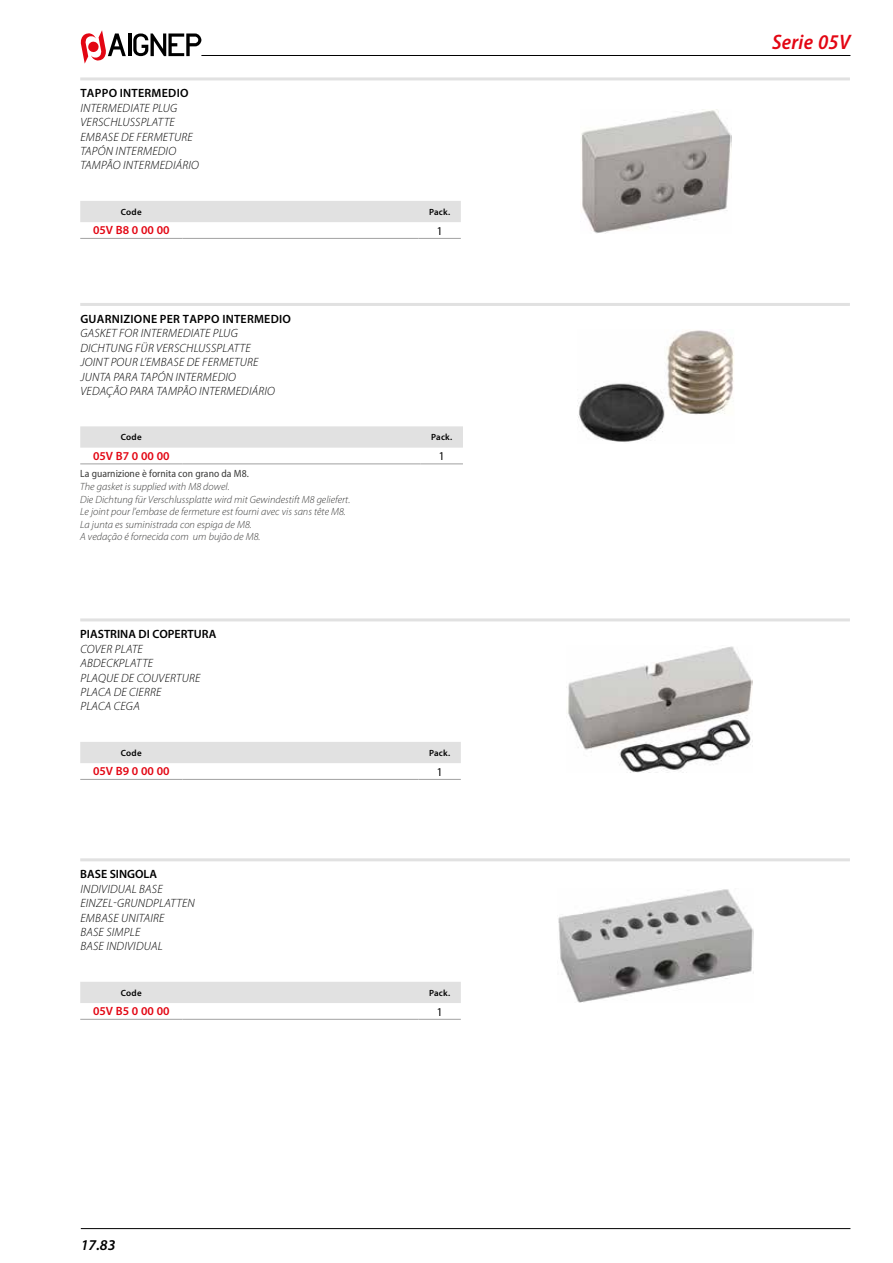
<style>
.page{position:relative;width:893px;height:1263px;background:#fff}
.page>*{position:absolute;margin:0;border:0;box-sizing:border-box;transform-origin:0 0}
.t1{font:italic 600 semi-condensed 21px "Myriad Pro";letter-spacing:.02em;color:#e30613}
.t2{font:italic 600 15px "Myriad Pro";color:#000}
.t3{font:italic 300 12px/14.4px "Myriad Pro";letter-spacing:.02em;color:#000}
.t4{font:600 12px "Myriad Pro";letter-spacing:.02em;color:#000}
.t5{font:600 12px "Myriad Pro";color:#e30613}
.t6{font:600 12px "Myriad Pro";color:#000}
.t7{font:semi-condensed 12px "Myriad Pro";color:#000}
.t8{font:italic 300 10.5px/12.6px "Myriad Pro";color:#3c3c3b}
.t9{font:semi-condensed 10.5px "Myriad Pro";color:#3c3c3b}
.t10{font:600 9px "Myriad Pro";letter-spacing:.015em;color:#000}
</style>
<div class="page">
<hr style="left:81px;top:1228px;width:769px;height:1px;background:#000">
<hr style="left:201px;top:55px;width:649px;height:1px;background:#000">
<hr style="left:128px;top:33px;width:3px;height:23px;background:#000">
<svg style="left:133px;top:33px;width:68px;height:23px"></svg>
<svg style="left:80px;top:30px;width:46px;height:34px"></svg>
<hr style="left:80px;top:77px;width:770px;height:3px;background:#e1e1e1">
<hr style="left:80px;top:303px;width:770px;height:3px;background:#e1e1e1">
<hr style="left:80px;top:618px;width:770px;height:3px;background:#e1e1e1">
<hr style="left:80px;top:858px;width:770px;height:3px;background:#e1e1e1">
<img style="left:581px;top:110px;width:150px;height:123px">
<div style="left:80px;top:201px;width:381px;height:21px;background:#e1e1e1"></div>
<hr style="left:418px;top:238px;width:43px;height:1px;background:#a1a1a1">
<hr style="left:80px;top:238px;width:102px;height:1px;background:#a1a1a1">
<hr style="left:182px;top:238px;width:236px;height:1px;background:#a1a1a1">
<img style="left:578px;top:330px;width:156px;height:112px">
<svg style="left:80px;top:426px;width:383px;height:22px;background:#e1e1e1"></svg>
<hr style="left:80px;top:464px;width:102px;height:1px;background:#a1a1a1">
<hr style="left:182px;top:464px;width:238px;height:1px;background:#a1a1a1">
<hr style="left:420px;top:464px;width:43px;height:1px;background:#a1a1a1">
<img style="left:566px;top:646px;width:186px;height:126px">
<div style="left:80px;top:742px;width:381px;height:21px;background:#e1e1e1"></div>
<hr style="left:80px;top:779px;width:102px;height:1px;background:#a1a1a1">
<hr style="left:182px;top:779px;width:236px;height:1px;background:#a1a1a1">
<hr style="left:418px;top:779px;width:43px;height:1px;background:#a1a1a1">
<img style="left:558px;top:889px;width:195px;height:113px">
<div style="left:80px;top:982px;width:381px;height:21px;background:#e1e1e1"></div>
<hr style="left:80px;top:1019px;width:102px;height:1px;background:#a1a1a1">
<hr style="left:182px;top:1019px;width:236px;height:1px;background:#a1a1a1">
<hr style="left:418px;top:1019px;width:43px;height:1px;background:#a1a1a1">
<p class="t4" style="left:80px;top:86px;width:110px">TAPPO INTERMEDIO</p>
<p class="t3" style="left:80px;top:101px;width:120px">INTERMEDIATE PLUG<br>VERSCHLUSSPLATTE<br>EMBASE DE FERMETURE<br>TAPÓN INTERMEDIO<br>TAMPÃO INTERMEDIÁRIO</p>
<p class="t10" style="left:121px;top:206px;width:22px">Code</p>
<p class="t10" style="left:429px;top:206px;width:23px">Pack.</p>
<p class="t5" style="left:93px;top:223px;width:78px">05V B8 0 00 00</p>
<p class="t7" style="left:437px;top:224px;width:7px">1</p>
<p class="t4" style="left:80px;top:311px;width:212px">GUARNIZIONE PER TAPPO INTERMEDIO</p>
<p class="t3" style="left:80px;top:326px;width:196px">GASKET FOR INTERMEDIATE PLUG<br>DICHTUNG FÜR VERSCHLUSSPLATTE<br>JOINT POUR L’EMBASE DE FERMETURE<br>JUNTA PARA TAPÓN INTERMEDIO<br>VEDAÇÃO PARA TAMPÃO INTERMEDIÁRIO</p>
<p class="t10" style="left:121px;top:432px;width:22px">Code</p>
<p class="t10" style="left:431px;top:432px;width:23px">Pack.</p>
<p class="t5" style="left:93px;top:448px;width:78px">05V B7 0 00 00</p>
<p class="t7" style="left:439px;top:450px;width:7px">1</p>
<p class="t9" style="left:80px;top:468px;width:170px">La guarnizione è fornita con grano da M8.</p>
<p class="t8" style="left:80px;top:480px;width:271px">The gasket is supplied with M8 dowel.<br>Die Dichtung für Verschlussplatte wird mit Gewindestift M8 geliefert.<br>Le joint pour l’embase de fermeture est fourni avec vis sans tête M8.<br>La junta es suministrada con espiga de M8.<br>A vedação é fornecida com um bujão de M8.</p>
<p class="t6" style="left:80px;top:627px;width:138px">PIASTRINA DI COPERTURA</p>
<p class="t3" style="left:80px;top:642px;width:122px">COVER PLATE<br>ABDECKPLATTE<br>PLAQUE DE COUVERTURE<br>PLACA DE CIERRE<br>PLACA CEGA</p>
<p class="t10" style="left:121px;top:747px;width:22px">Code</p>
<p class="t10" style="left:429px;top:747px;width:23px">Pack.</p>
<p class="t5" style="left:93px;top:764px;width:78px">05V B9 0 00 00</p>
<p class="t7" style="left:437px;top:765px;width:7px">1</p>
<p class="t6" style="left:80px;top:867px;width:78px">BASE SINGOLA</p>
<p class="t3" style="left:80px;top:882px;width:116px">INDIVIDUAL BASE<br>EINZEL-GRUNDPLATTEN<br>EMBASE UNITAIRE<br>BASE SIMPLE<br>BASE INDIVIDUAL</p>
<p class="t10" style="left:121px;top:987px;width:22px">Code</p>
<p class="t10" style="left:429px;top:987px;width:23px">Pack.</p>
<p class="t5" style="left:93px;top:1003px;width:78px">05V B5 0 00 00</p>
<p class="t7" style="left:437px;top:1005px;width:7px">1</p>
<p class="t2" style="left:81px;top:1235px;width:36px">17.83</p>
<h1 class="t1" style="left:772px;top:31px;width:80px">Serie 05V</h1>
</div>
